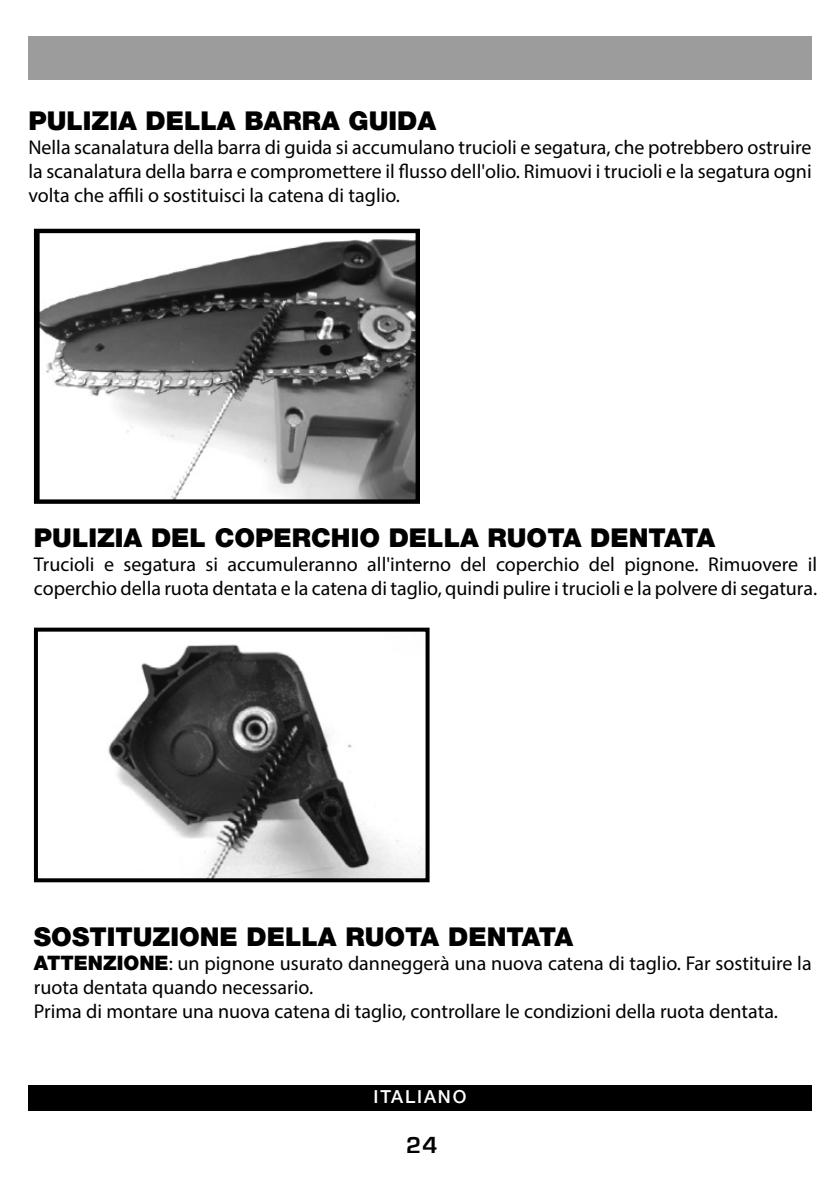
<style>
.page{position:relative;width:840px;height:1191px;background:#fff}
.page>*{position:absolute;margin:0;border:0;box-sizing:border-box;transform-origin:0 0}
.t1{font:900 26px "Helvetica Neue LT Pro";color:#000}
.t2{font:700 24px "Eurostile";color:#000}
.t3{font:20px/24px "Myriad Pro";color:#000}
.t4{font:500 18px "Helvetica Neue LT Pro";letter-spacing:.1em;color:#fff}
.s1{font-family:"Helvetica Neue LT Pro";font-weight:900}
</style>
<div class="page">
<div style="left:28px;top:1085px;width:783px;height:25px;background:#000"></div>
<div style="left:28px;top:36px;width:783px;height:43px;background:#9c9c9c"></div>
<img style="left:39px;top:234px;width:376px;height:265px">
<div style="left:34px;top:229px;width:386px;height:275px;border:4px solid #000"></div>
<img style="left:108px;top:644px;width:316px;height:233px">
<div style="left:34px;top:627px;width:395px;height:255px;border:4px solid #000"></div>
<p class="t1" style="left:28px;top:105px;width:409px">PULIZIA DELLA BARRA GUIDA</p>
<p class="t3" style="left:28px;top:135px;width:784px;text-align:justify">Nella scanalatura della barra di guida si accumulano trucioli e segatura, che potrebbero ostruire la scanalatura della barra e compromettere il flusso dell'olio. Rimuovi i trucioli e la segatura ogni volta che affili o sostituisci la catena di taglio.</p>
<p class="t1" style="left:34px;top:522px;width:682px">PULIZIA DEL COPERCHIO DELLA RUOTA DENTATA</p>
<p class="t3" style="left:34px;top:551px;width:784px">Trucioli e segatura si accumuleranno all'interno del coperchio del pignone. Rimuovere il coperchio della ruota dentata e la catena di taglio, quindi pulire i trucioli e la polvere di segatura.</p>
<p class="t1" style="left:34px;top:920px;width:540px">SOSTITUZIONE DELLA RUOTA DENTATA</p>
<p class="t3" style="left:34px;top:950px;width:778px"><span class="s1">ATTENZIONE</span>: un pignone usurato danneggerà una nuova catena di taglio. Far sostituire la ruota dentata quando necessario.</p>
<p class="t3" style="left:34px;top:998px;width:745px">Prima di montare una nuova catena di taglio, controllare le condizioni della ruota dentata.</p>
<p class="t4" style="left:373px;top:1085px;width:94px">ITALIANO</p>
<p class="t2" style="left:406px;top:1132px;width:33px">24</p>
</div>
